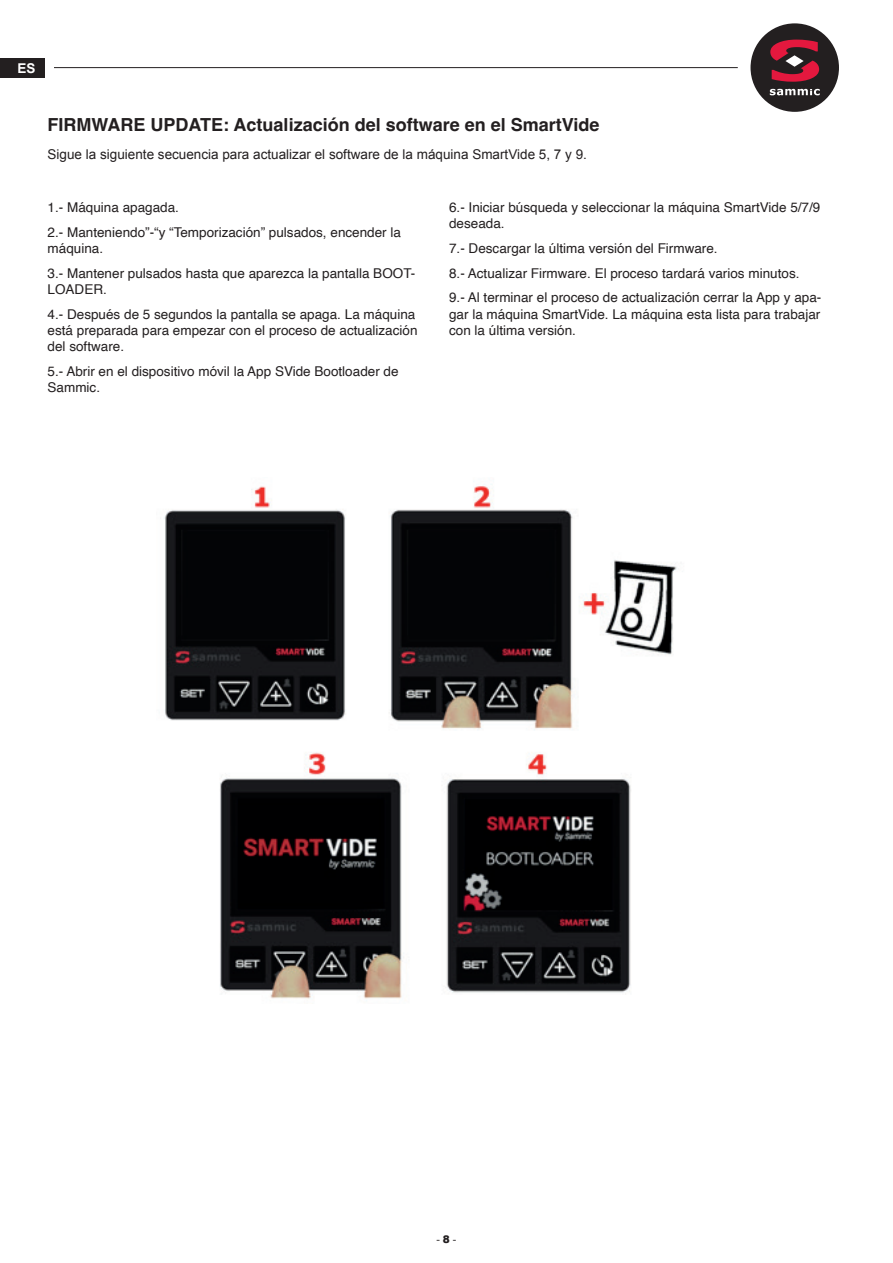
<style>
.page{position:relative;width:893px;height:1263px;background:#fff}
.page>*{position:absolute;margin:0;border:0;box-sizing:border-box;transform-origin:0 0}
.t1{font:700 18px "Helvetica";color:#231f20}
.t2{font:13.5px/24.8px "Helvetica";color:#231f20}
.t3{font:13.5px "Arial";color:#231f20}
.t4{font:700 13.5px "Arial";color:#fff}
.t5{font:10.5px "Arial";color:#231f20}
.s1{font-weight:900}
</style>
<div class="page">
<div style="left:750px;top:23px;width:89px;height:89px;background:#231f20;border-radius:50%"></div>
<svg style="left:770px;top:40px;width:49px;height:42px"></svg>
<svg style="left:770px;top:89px;width:50px;height:6px"></svg>
<hr style="left:54px;top:67px;width:684px;height:1px;background:#231f20">
<div style="left:0;top:58px;width:44px;height:19px;background:#231f20"></div>
<img style="left:164px;top:484px;width:513px;height:517px">
<p class="t4" style="left:17px;top:59px;width:20px">ES</p>
<h1 class="t1" style="left:48px;top:113px;width:553px">FIRMWARE UPDATE: Actualización del software en el SmartVide</h1>
<p class="t3" style="left:48px;top:145px;width:541px">Sigue la siguiente secuencia para actualizar el software de la máquina SmartVide 5, 7 y 9.</p>
<p class="t2" style="left:48px;top:195px;width:355px">1.- Máquina apagada.<br>2.- Manteniendo”-“y “Temporización” pulsados, encender la</p>
<p class="t2" style="left:48px;top:236px;width:369px">máquina.<br>3.- Mantener pulsados hasta que aparezca la pantalla BOOT-</p>
<p class="t2" style="left:48px;top:277px;width:369px">LOADER.<br>4.- Después de 5 segundos la pantalla se apaga. La máquina</p>
<p class="t2" style="left:48px;top:322px;width:371px;line-height:16.2px">está preparada para empezar con el proceso de actualización del software.</p>
<p class="t2" style="left:48px;top:363px;width:352px;line-height:16.2px">5.- Abrir en el dispositivo móvil la App SVide Bootloader de<br>Sammic.</p>
<p class="t2" style="left:449px;top:200px;width:373px;line-height:16.2px">6.- Iniciar búsqueda y seleccionar la máquina SmartVide 5/7/9 deseada.</p>
<p class="t2" style="left:449px;top:236px;width:374px">7.- Descargar la última versión del Firmware.<br>8.- Actualizar Firmware. El proceso tardará varios minutos.<br>9.- Al terminar el proceso de actualización cerrar la App y apa-</p>
<p class="t2" style="left:449px;top:306px;width:373px;line-height:16.2px">gar la máquina SmartVide. La máquina esta lista para trabajar con la última versión.</p>
<p class="t5" style="left:437px;top:1232px;width:21px">- <span class="s1">8</span> -</p>
</div>
